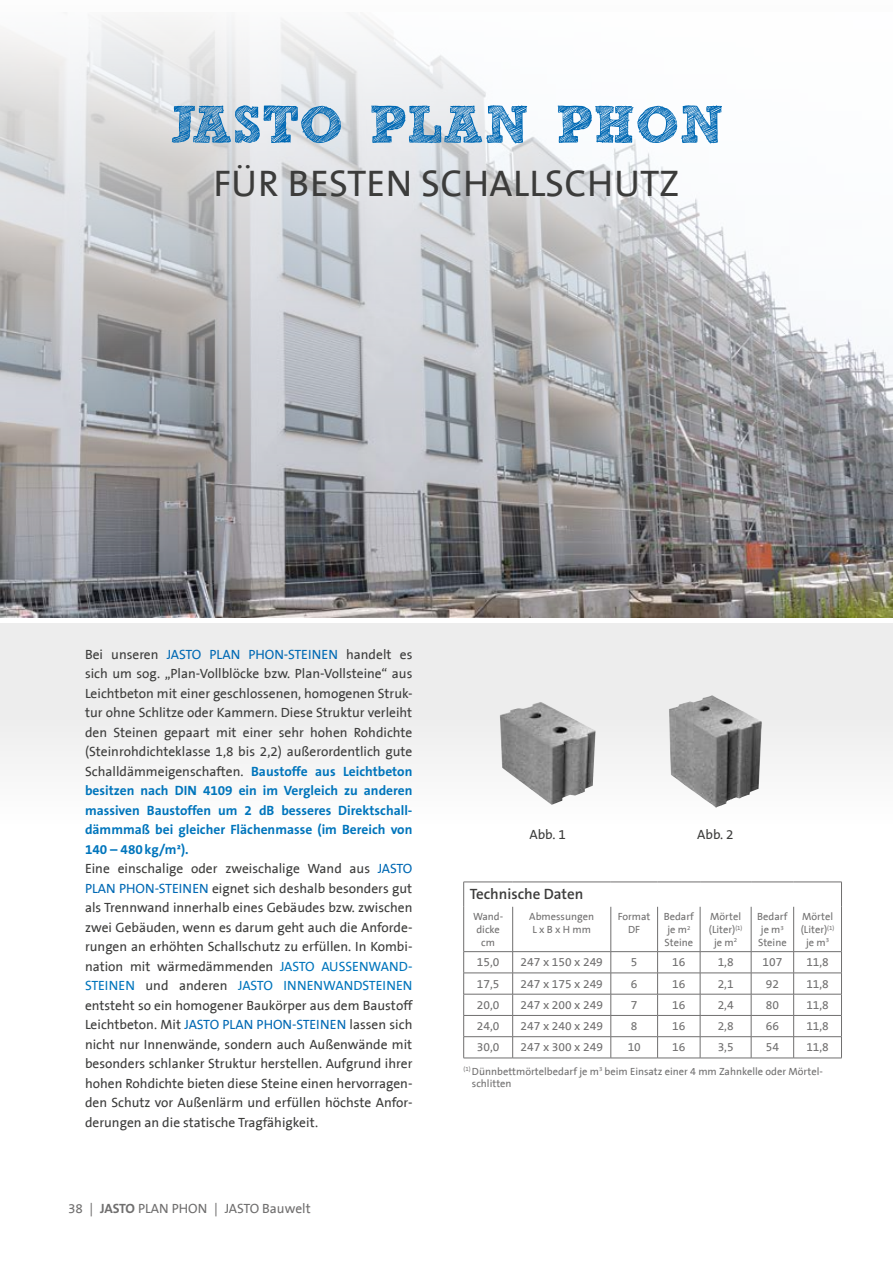
<style>
.page{position:relative;width:893px;height:1263px;background:#fff}
.page>*{position:absolute;margin:0;border:0;box-sizing:border-box;transform-origin:0 0}
.t1{font:700 52.5px "freeversion Sketch Block";color:#0069b4;scale:1.4 1}
.t2{font:37.5px "The Sans B5 Plain";letter-spacing:.01em;color:#3c3c3b}
.t3{font:600 15px "The Sans B6";color:#3c3c3b}
.t4{font:13.5px/19.5px "The Sans B5 Plain";color:#3c3c3b;text-align:justify}
.t5{font:700 13.5px/19.5px "The Sans B7";color:#0075bc;text-align:justify}
.t6{font:13.5px "The Sans B5 Plain";color:#706f6f}
.t7{font:12px "The Sans B5 Plain";color:#706f6f}
.t8{font:10.5px/12.6px "The Sans B5 Plain";color:#706f6f;text-align:center}
.s1{color:#0069b4}
.s2{font-family:"The Sans B7";font-weight:700;color:#0075bc}
.s3{color:#0075bc}
.s4{font-family:"The Sans B7";font-weight:700}
</style>
<div class="page">
<svg style="left:0;top:623px;width:893px;height:182px;fill:#ededed"></svg>
<img style="left:513px;top:702px;width:28px;height:7px">
<hr style="left:463px;top:882px;width:50px;height:1px;background:#706f6f">
<svg style="left:463px;top:882px;width:1px;height:25px"></svg>
<hr style="left:513px;top:882px;width:98px;height:1px;background:#706f6f">
<hr style="left:611px;top:882px;width:47px;height:1px;background:#706f6f">
<hr style="left:658px;top:882px;width:42px;height:1px;background:#706f6f">
<hr style="left:700px;top:882px;width:51px;height:1px;background:#706f6f">
<hr style="left:751px;top:882px;width:43px;height:1px;background:#706f6f">
<hr style="left:794px;top:882px;width:48px;height:1px;background:#706f6f">
<svg style="left:841px;top:882px;width:1px;height:25px"></svg>
<hr style="left:463px;top:907px;width:1px;height:44px;background:#706f6f">
<hr style="left:512px;top:907px;width:1px;height:44px;background:#706f6f">
<hr style="left:611px;top:907px;width:1px;height:44px;background:#706f6f">
<hr style="left:657px;top:907px;width:1px;height:44px;background:#706f6f">
<hr style="left:700px;top:907px;width:1px;height:44px;background:#706f6f">
<hr style="left:751px;top:907px;width:1px;height:44px;background:#706f6f">
<hr style="left:793px;top:907px;width:1px;height:44px;background:#706f6f">
<hr style="left:841px;top:907px;width:1px;height:44px;background:#706f6f">
<hr style="left:463px;top:951px;width:50px;height:1px;background:#706f6f">
<hr style="left:513px;top:951px;width:98px;height:1px;background:#706f6f">
<hr style="left:611px;top:951px;width:47px;height:1px;background:#706f6f">
<hr style="left:658px;top:951px;width:42px;height:1px;background:#706f6f">
<hr style="left:700px;top:951px;width:51px;height:1px;background:#706f6f">
<hr style="left:751px;top:951px;width:43px;height:1px;background:#706f6f">
<hr style="left:794px;top:951px;width:48px;height:1px;background:#706f6f">
<hr style="left:463px;top:973px;width:50px;height:1px;background:#706f6f">
<hr style="left:513px;top:973px;width:98px;height:1px;background:#706f6f">
<hr style="left:611px;top:973px;width:47px;height:1px;background:#706f6f">
<hr style="left:658px;top:973px;width:42px;height:1px;background:#706f6f">
<hr style="left:700px;top:973px;width:51px;height:1px;background:#706f6f">
<hr style="left:751px;top:973px;width:43px;height:1px;background:#706f6f">
<hr style="left:794px;top:973px;width:48px;height:1px;background:#706f6f">
<hr style="left:463px;top:994px;width:50px;height:1px;background:#706f6f">
<hr style="left:513px;top:994px;width:98px;height:1px;background:#706f6f">
<hr style="left:611px;top:994px;width:47px;height:1px;background:#706f6f">
<hr style="left:658px;top:994px;width:42px;height:1px;background:#706f6f">
<hr style="left:700px;top:994px;width:51px;height:1px;background:#706f6f">
<hr style="left:751px;top:994px;width:43px;height:1px;background:#706f6f">
<hr style="left:794px;top:994px;width:48px;height:1px;background:#706f6f">
<hr style="left:463px;top:1015px;width:50px;height:1px;background:#706f6f">
<hr style="left:513px;top:1015px;width:98px;height:1px;background:#706f6f">
<hr style="left:611px;top:1015px;width:47px;height:1px;background:#706f6f">
<hr style="left:658px;top:1015px;width:42px;height:1px;background:#706f6f">
<hr style="left:700px;top:1015px;width:51px;height:1px;background:#706f6f">
<hr style="left:751px;top:1015px;width:43px;height:1px;background:#706f6f">
<hr style="left:794px;top:1015px;width:48px;height:1px;background:#706f6f">
<hr style="left:463px;top:1036px;width:50px;height:1px;background:#706f6f">
<svg style="left:463px;top:952px;width:1px;height:106px"></svg>
<hr style="left:513px;top:1036px;width:98px;height:1px;background:#706f6f">
<svg style="left:512px;top:952px;width:1px;height:106px"></svg>
<hr style="left:611px;top:1036px;width:47px;height:1px;background:#706f6f">
<svg style="left:611px;top:952px;width:1px;height:106px"></svg>
<hr style="left:658px;top:1036px;width:42px;height:1px;background:#706f6f">
<svg style="left:657px;top:952px;width:1px;height:106px"></svg>
<hr style="left:700px;top:1036px;width:51px;height:1px;background:#706f6f">
<svg style="left:700px;top:952px;width:1px;height:106px"></svg>
<hr style="left:751px;top:1036px;width:43px;height:1px;background:#706f6f">
<svg style="left:751px;top:952px;width:1px;height:106px"></svg>
<hr style="left:794px;top:1036px;width:48px;height:1px;background:#706f6f">
<svg style="left:793px;top:952px;width:1px;height:106px"></svg>
<svg style="left:841px;top:952px;width:1px;height:106px"></svg>
<hr style="left:463px;top:1058px;width:50px;height:1px;background:#706f6f">
<hr style="left:513px;top:1058px;width:98px;height:1px;background:#706f6f">
<hr style="left:611px;top:1058px;width:47px;height:1px;background:#706f6f">
<hr style="left:658px;top:1058px;width:42px;height:1px;background:#706f6f">
<hr style="left:700px;top:1058px;width:51px;height:1px;background:#706f6f">
<hr style="left:751px;top:1058px;width:43px;height:1px;background:#706f6f">
<hr style="left:794px;top:1058px;width:48px;height:1px;background:#706f6f">
<img style="left:669px;top:695px;width:94px;height:113px">
<img style="left:0;top:15px;width:893px;height:602px">
<h1 class="t1" style="left:169px;top:105px;width:398px">JASTO PLAN PHON</h1>
<h2 class="t2" style="left:214px;top:164px;width:467px">FÜR BESTEN SCHALLSCHUTZ</h2>
<p class="t4" style="left:85px;top:645px;width:329px">Bei unseren <span class="s1">JASTO PLAN PHON-STEINEN</span> handelt es sich um sog. „Plan-Vollblöcke bzw. Plan-Vollsteine“ aus Leichtbeton mit einer geschlossenen, homogenen Struk&shy;tur ohne Schlitze oder Kammern. Diese Struktur verleiht den Steinen gepaart mit einer sehr hohen Rohdichte (Steinrohdichteklasse 1,8 bis 2,2) außerordentlich gute Schalldämmeigenschaften. <span class="s2">Baustoffe aus Leichtbeton</span></p>
<p class="t5" style="left:85px;top:781px;width:329px">besitzen nach DIN 4109 ein im Vergleich zu anderen massiven Baustoffen um 2 dB besseres Direktschall&shy;dämmmaß bei gleicher Flächenmasse (im Bereich von 140 – 480kg/m²).</p>
<p class="t4" style="left:85px;top:859px;width:329px">Eine einschalige oder zweischalige Wand aus <span class="s1">JASTO PLAN PHON-STEINEN</span> eignet sich deshalb besonders gut als Trennwand innerhalb eines Gebäudes bzw. zwischen zwei Gebäuden, wenn es darum geht auch die Anforde&shy;rungen an erhöhten Schallschutz zu erfüllen. In Kombi&shy;nation mit wärmedämmenden <span class="s3">JASTO AUSSENWAND-STEINEN</span> und anderen <span class="s3">JASTO INNENWANDSTEINEN </span>entsteht so ein homogener Baukörper aus dem Baustoff Leichtbeton. Mit <span class="s1">JASTO PLAN PHON-STEINEN</span> lassen sich nicht nur Innenwände, sondern auch Außenwände mit besonders schlanker Struktur herstellen. Aufgrund ihrer hohen Rohdichte bieten diese Steine einen hervorragen&shy;den Schutz vor Außenlärm und erfüllen höchste Anfor&shy;derungen an die statische Tragfähigkeit.</p>
<p class="t6" style="left:68px;top:1201px;width:244px">38 | <span class="s4">JASTO</span> PLAN PHON | JASTO Bauwelt</p>
<p class="t4" style="left:529px;top:826px;width:38px">Abb. 1</p>
<p class="t4" style="left:697px;top:826px;width:38px">Abb. 2</p>
<p class="t3" style="left:470px;top:886px;width:115px">Technische Daten</p>
<p class="t8" style="left:473px;top:911px;width:32px">Wand&shy;dicke cm</p>
<p class="t8" style="left:529px;top:911px;width:66px">Abmessungen<br>L x B x H mm</p>
<p class="t8" style="left:618px;top:911px;width:34px">Format<br>DF</p>
<p class="t8" style="left:664px;top:911px;width:32px;text-align:left">Bedarf je m<sup>2<br></sup>Steine</p>
<p class="t8" style="left:709px;top:911px;width:35px">Mörtel (Liter)<sup>(1) </sup>je m<sup>2</sup></p>
<p class="t8" style="left:757px;top:911px;width:32px;text-align:left">Bedarf je m<sup>3<br></sup>Steine</p>
<p class="t8" style="left:801px;top:911px;width:35px">Mörtel (Liter)<sup>(1) </sup>je m<sup>3</sup></p>
<p class="t7" style="left:477px;top:956px;width:24px">15,0</p>
<p class="t7" style="left:521px;top:956px;width:84px">247 x 150 x 249</p>
<p class="t7" style="left:631px;top:956px;width:8px">5</p>
<p class="t7" style="left:672px;top:956px;width:15px">16</p>
<p class="t7" style="left:718px;top:956px;width:17px">1,8</p>
<p class="t7" style="left:762px;top:956px;width:21px">107</p>
<p class="t7" style="left:806px;top:956px;width:24px">11,8</p>
<p class="t7" style="left:477px;top:977px;width:24px">17,5</p>
<p class="t7" style="left:521px;top:977px;width:84px">247 x 175 x 249</p>
<p class="t7" style="left:631px;top:977px;width:8px">6</p>
<p class="t7" style="left:672px;top:977px;width:15px">16</p>
<p class="t7" style="left:718px;top:977px;width:17px">2,1</p>
<p class="t7" style="left:766px;top:977px;width:15px">92</p>
<p class="t7" style="left:806px;top:977px;width:24px">11,8</p>
<p class="t7" style="left:477px;top:999px;width:24px">20,0</p>
<p class="t7" style="left:521px;top:999px;width:84px">247 x 200 x 249</p>
<p class="t7" style="left:631px;top:999px;width:8px">7</p>
<p class="t7" style="left:672px;top:999px;width:15px">16</p>
<p class="t7" style="left:718px;top:999px;width:17px">2,4</p>
<p class="t7" style="left:766px;top:999px;width:15px">80</p>
<p class="t7" style="left:806px;top:999px;width:24px">11,8</p>
<p class="t7" style="left:477px;top:1020px;width:24px">24,0</p>
<p class="t7" style="left:521px;top:1020px;width:84px">247 x 240 x 249</p>
<p class="t7" style="left:631px;top:1020px;width:8px">8</p>
<p class="t7" style="left:672px;top:1020px;width:15px">16</p>
<p class="t7" style="left:718px;top:1020px;width:17px">2,8</p>
<p class="t7" style="left:766px;top:1020px;width:15px">66</p>
<p class="t7" style="left:806px;top:1020px;width:24px">11,8</p>
<p class="t7" style="left:477px;top:1041px;width:24px">30,0</p>
<p class="t7" style="left:521px;top:1041px;width:84px">247 x 300 x 249</p>
<p class="t7" style="left:628px;top:1041px;width:15px">10</p>
<p class="t7" style="left:672px;top:1041px;width:15px">16</p>
<p class="t7" style="left:718px;top:1041px;width:17px">3,5</p>
<p class="t7" style="left:766px;top:1041px;width:15px">54</p>
<p class="t7" style="left:806px;top:1041px;width:24px">11,8</p>
<p class="t8" style="left:472px;top:1065px;width:352px;text-align:left;text-indent:-8px"><sup>(1)</sup> Dünnbettmörtelbedarf je m<sup>3</sup> beim Einsatz einer 4 mm Zahnkelle oder Mörtel&shy;schlitten</p>
</div>
